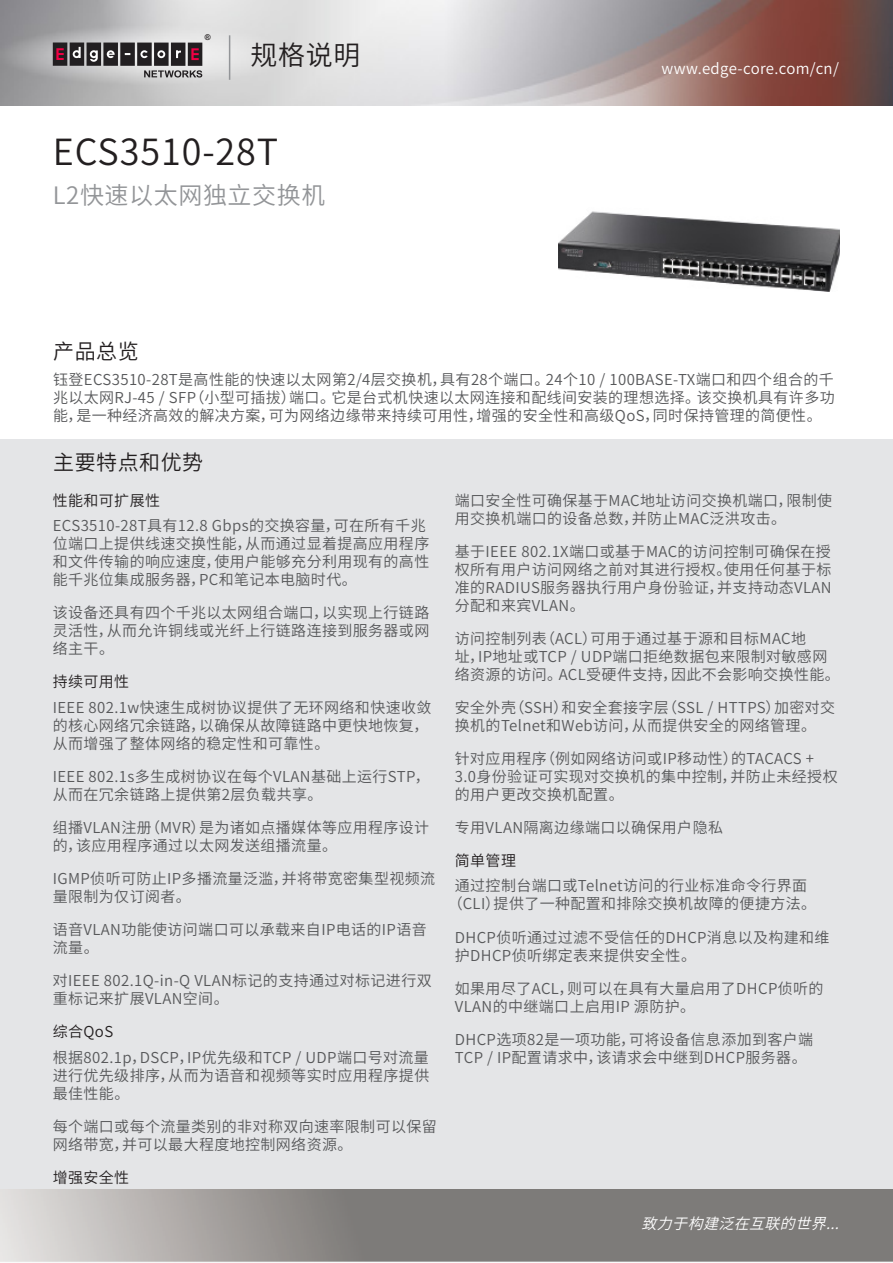
<style>
.page{position:relative;width:893px;height:1263px;background:#fff}
.page>*{position:absolute;margin:0;border:0;box-sizing:border-box;transform-origin:0 0}
.ModelTitle{font:36px "Source Han Sans SC";letter-spacing:.025em;color:#231f20}
.t1{font:27px "Source Han Sans SC";color:#231f20}
.t2{font:24px "Source Han Sans SC";letter-spacing:.025em;color:#939598}
.t3{font:21px "Source Han Sans SC";letter-spacing:.025em;color:#231f20}
.body{font:15px/18px "Source Han Sans SC";letter-spacing:.025em;color:#57585a}
.t4{font:15px "Source Han Sans SC";letter-spacing:.025em;color:#231f20}
.t5{font:15px "Source Han Sans SC";letter-spacing:.025em;color:#fff}
.t6{font:italic 15px "Source Han Sans SC";color:#fff}
.t7{font:700 7.95px "Arial";color:#231f20}
</style>
<div class="page">
<img style="left:0;top:0;width:893px;height:105px">
<div style="left:53px;top:43px;width:14px;height:23px;background:#221f21"></div>
<div style="left:70px;top:43px;width:14px;height:23px;background:#221f21"></div>
<div style="left:87px;top:43px;width:14px;height:23px;background:#221f21"></div>
<div style="left:103px;top:43px;width:15px;height:23px;background:#221f21"></div>
<div style="left:120px;top:43px;width:15px;height:23px;background:#221f21"></div>
<div style="left:137px;top:43px;width:15px;height:23px;background:#221f21"></div>
<div style="left:154px;top:43px;width:15px;height:23px;background:#221f21"></div>
<div style="left:171px;top:43px;width:14px;height:23px;background:#221f21"></div>
<svg style="left:56px;top:48px;width:8px;height:12px"></svg>
<div style="left:188px;top:43px;width:14px;height:23px;background:#221f21"></div>
<svg style="left:191px;top:48px;width:8px;height:12px"></svg>
<svg style="left:73px;top:47px;width:8px;height:11px"></svg>
<svg style="left:157px;top:50px;width:8px;height:8px"></svg>
<svg style="left:176px;top:50px;width:5px;height:8px"></svg>
<svg style="left:140px;top:50px;width:8px;height:8px"></svg>
<svg style="left:90px;top:50px;width:8px;height:12px"></svg>
<svg style="left:144px;top:70px;width:58px;height:8px"></svg>
<svg style="left:107px;top:50px;width:8px;height:8px"></svg>
<hr style="left:229px;top:35px;width:1px;height:45px;background:#939598">
<div style="left:0;top:439px;width:893px;height:749px;background:#e4e5e7"></div>
<img style="left:559px;top:211px;width:281px;height:81px">
<p class="t7" style="left:205px;top:32px;width:7px">®</p>
<h2 class="t1" style="left:250px;top:40px;width:112px">规格说明</h2>
<p class="ModelTitle" style="left:53px;top:131px;width:227px">ECS3510-28T</p>
<p class="t2" style="left:53px;top:182px;width:274px">L2快速以太网独立交换机</p>
<h1 class="t3" style="left:53px;top:340px;width:87px">产品总览</h1>
<p class="t5" style="left:662px;top:60px;width:179px">www.edge-core.com/cn/</p>
<p class="body" style="left:53px;top:371px;width:783px;text-align:justify">钰登ECS3510-28T是高性能的快速以太网第2/4层交换机，具有28个端口。24个10 / 100BASE-TX端口和四个组合的千兆以太网RJ-45 / SFP（小型可插拔）端口。它是台式机快速以太网连接和配线间安装的理想选择。该交换机具有许多功能，是一种经济高效的解决方案，可为网络边缘带来持续可用性，增强的安全性和高级QoS，同时保持管理的简便性。</p>
<h1 class="t3" style="left:53px;top:450px;width:152px">主要特点和优势</h1>
<p class="t4" style="left:53px;top:492px;width:109px">性能和可扩展性</p>
<p class="body" style="left:53px;top:517px;width:378px">ECS3510-28T具有12.8 Gbps的交换容量，可在所有千兆位端口上提供线速交换性能，从而通过显着提高应用程序和文件传输的响应速度，使用户能够充分利用现有的高性能千兆位集成服务器，PC和笔记本电脑时代。</p>
<p class="body" style="left:53px;top:604px;width:378px;text-align:justify">该设备还具有四个千兆以太网组合端口，以实现上行链路灵活性，从而允许铜线或光纤上行链路连接到服务器或网络主干。</p>
<p class="t4" style="left:53px;top:673px;width:78px">持续可用性</p>
<p class="body" style="left:53px;top:699px;width:380px">IEEE 802.1w快速生成树协议提供了无环网络和快速收敛的核心网络冗余链路，以确保从故障链路中更快地恢复，从而增强了整体网络的稳定性和可靠性。</p>
<p class="body" style="left:53px;top:768px;width:379px">IEEE 802.1s多生成树协议在每个VLAN基础上运行STP，从而在冗余链路上提供第2层负载共享。</p>
<p class="body" style="left:53px;top:819px;width:378px">组播VLAN注册（MVR）是为诸如点播媒体等应用程序设计的，该应用程序通过以太网发送组播流量。</p>
<p class="body" style="left:53px;top:870px;width:384px">IGMP侦听可防止IP多播流量泛滥，并将带宽密集型视频流量限制为仅订阅者。</p>
<p class="body" style="left:53px;top:921px;width:375px">语音VLAN功能使访问端口可以承载来自IP电话的IP语音流量。</p>
<p class="body" style="left:53px;top:972px;width:380px">对IEEE 802.1Q-in-Q VLAN标记的支持通过对标记进行双重标记来扩展VLAN空间。</p>
<p class="t4" style="left:53px;top:1023px;width:62px">综合QoS</p>
<p class="body" style="left:53px;top:1048px;width:378px;text-align:justify">根据802.1p，DSCP，IP优先级和TCP / UDP端口号对流量进行优先级排序，从而为语音和视频等实时应用程序提供最佳性能。</p>
<p class="body" style="left:53px;top:1117px;width:385px">每个端口或每个流量类别的非对称双向速率限制可以保留网络带宽，并可以最大程度地控制网络资源。</p>
<p class="t4" style="left:53px;top:1168px;width:78px">增强安全性</p>
<p class="body" style="left:455px;top:492px;width:379px">端口安全性可确保基于MAC地址访问交换机端口，限制使用交换机端口的设备总数，并防止MAC泛洪攻击。</p>
<p class="body" style="left:455px;top:543px;width:378px;text-align:justify">基于IEEE 802.1X端口或基于MAC的访问控制可确保在授权所有用户访问网络之前对其进行授权。使用任何基于标准的RADIUS服务器执行用户身份验证，并支持动态VLAN分配和来宾VLAN。</p>
<p class="body" style="left:455px;top:630px;width:387px">访问控制列表（ACL）可用于通过基于源和目标MAC地<br>址，IP地址或TCP / UDP端口拒绝数据包来限制对敏感网络资源的访问。ACL受硬件支持，因此不会影响交换性能。</p>
<p class="body" style="left:455px;top:699px;width:382px">安全外壳（SSH）和安全套接字层（SSL / HTTPS）加密对交换机的Telnet和Web访问，从而提供安全的网络管理。</p>
<p class="body" style="left:455px;top:750px;width:384px">针对应用程序（例如网络访问或IP移动性）的TACACS +<br>3.0身份验证可实现对交换机的集中控制，并防止未经授权的用户更改交换机配置。</p>
<p class="body" style="left:455px;top:819px;width:270px">专用VLAN隔离边缘端口以确保用户隐私</p>
<p class="t4" style="left:455px;top:852px;width:63px">简单管理</p>
<p class="body" style="left:448px;top:877px;width:370px;text-align:center">通过控制台端口或Telnet访问的行业标准命令行界面（CLI）提供了一种配置和排除交换机故障的便捷方法。</p>
<p class="body" style="left:455px;top:928px;width:376px">DHCP侦听通过过滤不受信任的DHCP消息以及构建和维护DHCP侦听绑定表来提供安全性。</p>
<p class="body" style="left:455px;top:979px;width:370px">如果用尽了ACL，则可以在具有大量启用了DHCP侦听的<br>VLAN的中继端口上启用IP 源防护。</p>
<p class="body" style="left:455px;top:1030px;width:360px">DHCP选项82是一项功能，可将设备信息添加到客户端<br>TCP / IP配置请求中，该请求会中继到DHCP服务器。</p>
<p class="t6" style="left:642px;top:1214px;width:209px">致力于构建泛在互联的世界...</p>
</div>
